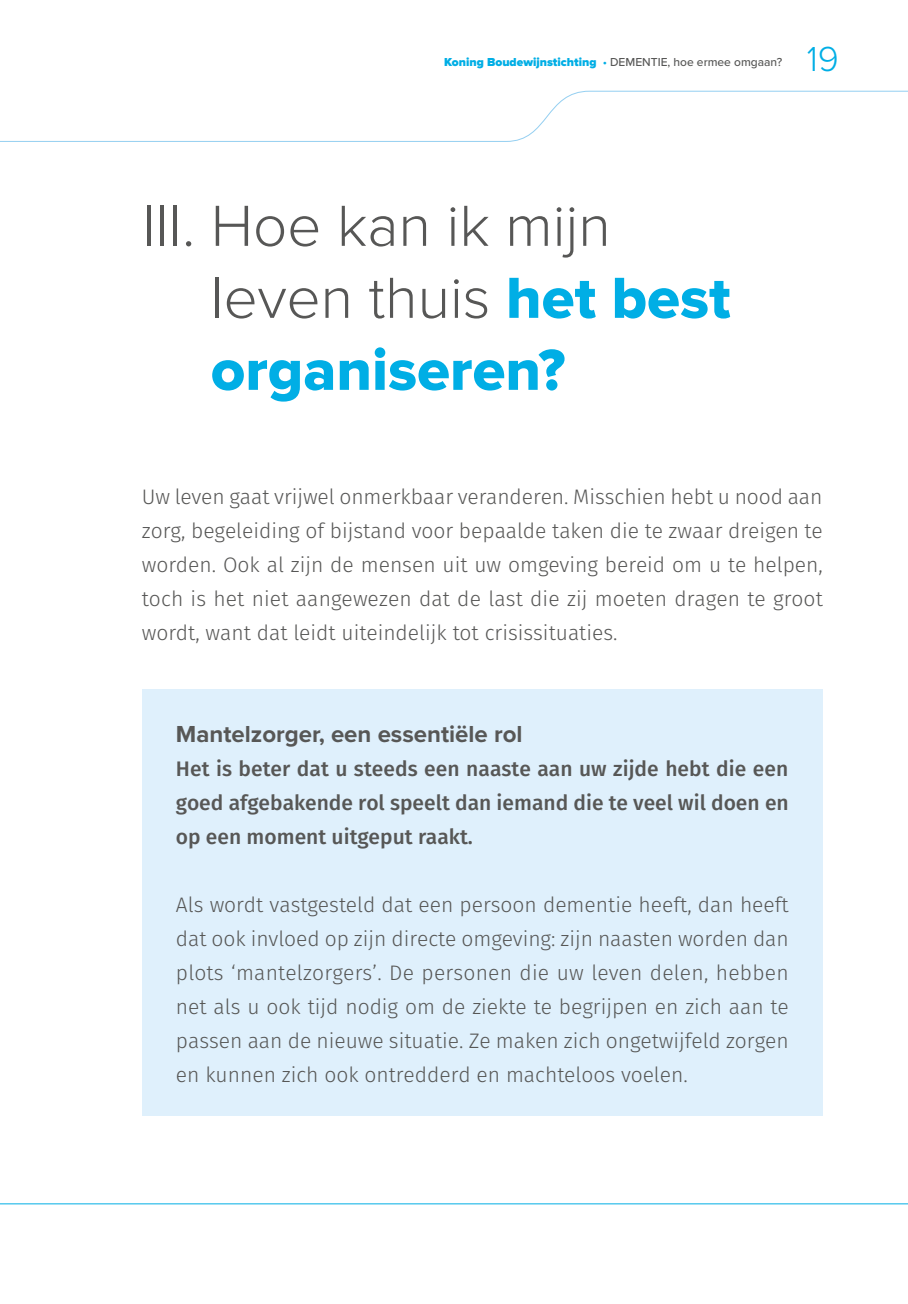
<style>
.page{position:relative;width:908px;height:1304px;background:#fff}
.page>*{position:absolute;margin:0;border:0;box-sizing:border-box;transform-origin:0 0}
.t1{font:300 60px/72px "Proxima Nova";color:#575756}
.t2{font:60px "Proxima Nova Extrabld";color:#00aee5}
.t3{font:300 36px "Proxima Nova";color:#00aee5}
.t4{font:700 24px "Proxima Nova";color:#575756}
.t5{font:300 21px/34px "Fira Sans";color:#575756;text-align:justify}
.t6{font:500 21px/34px "Fira Sans";color:#575756;text-align:justify}
.t7{font:900 12px "Proxima Nova";color:#00aee5}
.s1{font-weight:500}
.s2{font-weight:500;color:#575756}
.s3{font-family:"Proxima Nova Extrabld";font-weight:400;color:#00aee5}
</style>
<div class="page">
<svg style="left:0;top:1203px;width:907px;height:2px;background:#7fd6f1"></svg>
<svg style="left:0;top:90px;width:907px;height:52px"></svg>
<div style="left:142px;top:689px;width:680px;height:87px;background:#dff0fc"></div>
<div style="left:142px;top:726px;width:680px;height:151px;background:#dff0fc"></div>
<div style="left:142px;top:862px;width:680px;height:253px;background:#dff0fc"></div>
<p class="t7" style="left:444px;top:53px;width:339px">Koning Boudewijnstichting <span class="s1">•</span> <span class="s2">DEMENTIE, hoe ermee omgaan?</span></p>
<h2 class="t3" style="left:806px;top:32px;width:34px">19</h2>
<h1 class="t1" style="left:211px;top:187px;width:521px;text-indent:-69px">III. Hoe kan ik mijn leven thuis <span class="s3">het best</span></h1>
<h1 class="t2" style="left:211px;top:325px;width:356px">organiseren?</h1>
<p class="t5" style="left:142px;top:480px;width:682px">Uw leven gaat vrijwel onmerkbaar veranderen. Misschien hebt u nood aan zorg, begeleiding of bijstand voor bepaalde taken die te zwaar dreigen te worden. Ook al zijn de mensen uit uw omgeving bereid om u te helpen, toch is het niet aangewezen dat de last die zij moeten dragen te groot wordt, want dat leidt uiteindelijk tot crisissituaties.</p>
<p class="t4" style="left:176px;top:717px;width:348px">Mantelzorger, een essentiële rol</p>
<p class="t6" style="left:176px;top:751px;width:614px">Het is beter dat u steeds een naaste aan uw zijde hebt die een goed afgebakende rol speelt dan iemand die te veel wil doen en op een moment uitgeput raakt.</p>
<p class="t5" style="left:176px;top:888px;width:614px">Als wordt vastgesteld dat een persoon dementie heeft, dan heeft dat ook invloed op zijn directe omgeving: zijn naasten worden dan plots ‘mantelzorgers’. De personen die uw leven delen, hebben net als u ook tijd nodig om de ziekte te begrijpen en zich aan te passen aan de nieuwe situatie. Ze maken zich ongetwijfeld zorgen en kunnen zich ook ontredderd en machteloos voelen.</p>
</div>
